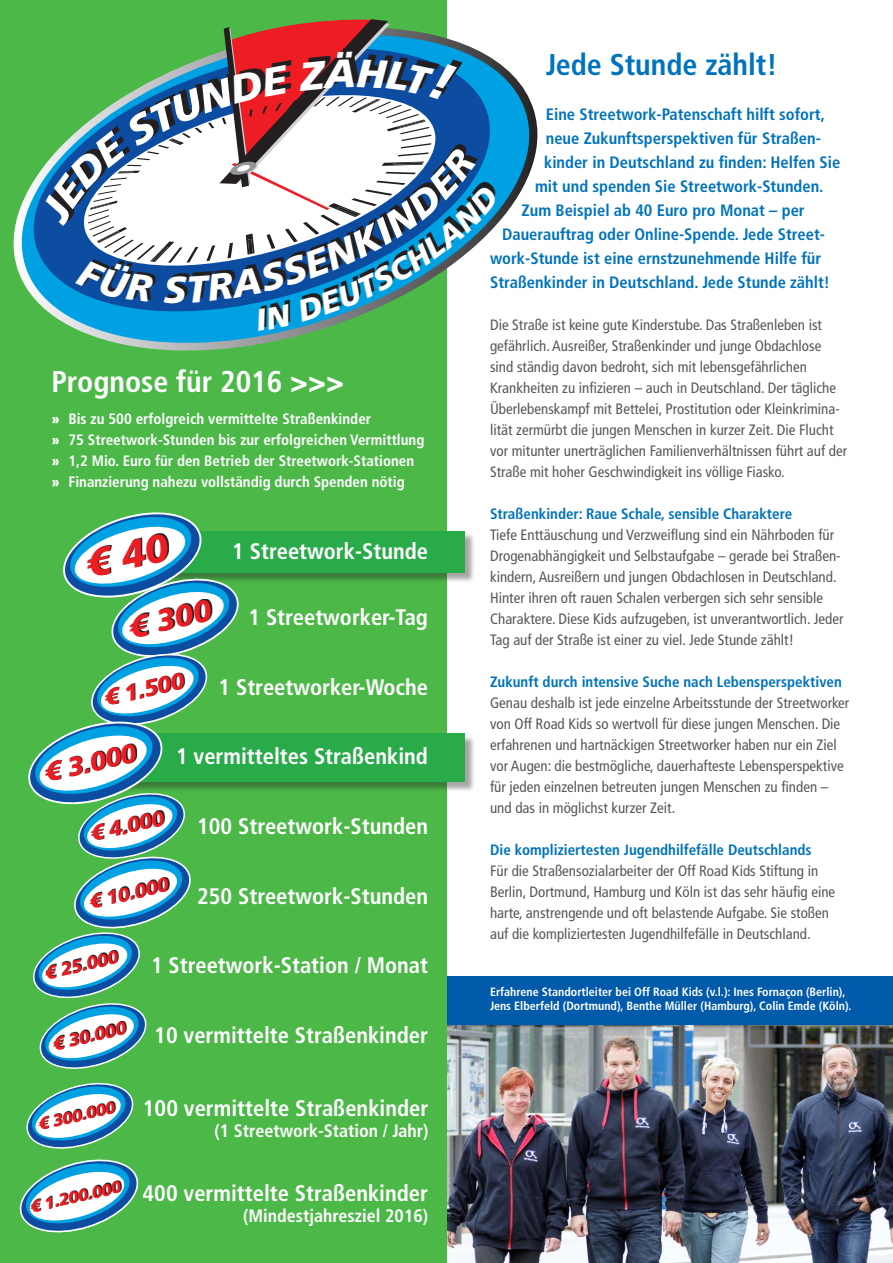
<style>
.page{position:relative;width:893px;height:1263px;background:#fff}
.page>*{position:absolute;margin:0;border:0;box-sizing:border-box;transform-origin:0 0}
.t1{font:italic 900 37.5px "Frutiger";color:#fff}
.t2{font:italic 900 30.3px "Frutiger";color:#ee1d23}
.t3{font:700 condensed 30px "Frutiger LT";color:#fff}
.t4{font:700 condensed 30px "Frutiger LT";color:#0073bc}
.t5{font:italic 900 26.4px "Frutiger";color:#ee1d23}
.t6{font:italic 900 22.8px "Frutiger";color:#ee1d23}
.t7{font:700 condensed 22.5px "Frutiger LT";color:#fff}
.t8{font:italic 900 21px "Frutiger";color:#ee1d23}
.t9{font:italic 900 19.5px "Frutiger";color:#ee1d23}
.t10{font:700 condensed 18px "Frutiger LT";color:#fff}
.t11{font:italic 900 18px "Frutiger";color:#ee1d23}
.t12{font:700 condensed 16.5px "Frutiger LT";color:#0073bc}
.t13{font:italic 900 16.5px "Frutiger";color:#ee1d23}
.t14{font:condensed 15px/21px "Frutiger LT";color:#57585a}
.t15{font:700 condensed 15px/21px "Frutiger LT";color:#fff}
.t16{font:700 condensed 15px "Frutiger LT";color:#0073bc}
.t17{font:700 condensed 12px/14.4px "Frutiger LT";color:#fff}
.s1{font-weight:900}
</style>
<div class="page">
<img style="left:446px;top:1024px;width:447px;height:239px">
<div style="left:446px;top:976px;width:447px;height:48px;background:#015aaa"></div>
<div style="left:0;top:0;width:446px;height:1263px;background:#4cb848"></div>
<div style="left:107px;top:735px;width:368px;height:58px;background:#231f20;opacity:.4"></div>
<div style="left:105px;top:734px;width:360px;height:48px;background:#29ab4a"></div>
<div style="left:153px;top:532px;width:322px;height:52px;background:#231f20;opacity:.4"></div>
<div style="left:152px;top:531px;width:313px;height:42px;background:#29ab4a"></div>
<svg style="left:13px;top:215px;width:434px;height:150px"></svg>
<svg style="left:18px;top:173px;width:21px;height:157px"></svg>
<svg style="left:19px;top:512px;width:224px;height:721px"></svg>
<svg style="left:39px;top:0;width:499px;height:331px"></svg>
<h1 class="t1" style="left:163px;top:267px;width:24px">S</h1>
<h3 class="t3" style="left:51px;top:364px;width:294px">Prognose für 2016 <span class="s1">&gt;&gt;&gt;</span></h3>
<p class="t15" style="left:51px;top:408px;width:375px"><span class="s1">»</span> Bis zu 500 erfolgreich vermittelte Straßenkinder<br><span class="s1">»</span> 75 Streetwork-Stunden bis zur erfolgreichen Vermittlung <span class="s1">»</span> 1,2 Mio. Euro für den Betrieb der Streetwork-Stationen <span class="s1">»</span> Finanzierung nahezu vollständig durch Spenden nötig</p>
<h2 class="t2" style="left:125px;top:611px;width:85px;rotate:-13deg">€ 300</h2>
<h3 class="t7" style="left:232px;top:538px;width:197px">1 Streetwork-Stunde</h3>
<h3 class="t7" style="left:248px;top:604px;width:181px">1 Streetworker-Tag</h3>
<h3 class="t6" style="left:102px;top:685px;width:83px;rotate:-13deg">€ 1.500</h3>
<h3 class="t5" style="left:41px;top:758px;width:95px;rotate:-13deg">€ 3.000</h3>
<h3 class="t7" style="left:219px;top:673px;width:211px">1 Streetworker-Woche</h3>
<h3 class="t7" style="left:176px;top:743px;width:253px">1 vermitteltes Straßenkind</h3>
<h3 class="t8" style="left:88px;top:822px;width:76px;rotate:-13deg">€ 4.000</h3>
<h3 class="t9" style="left:87px;top:891px;width:82px;rotate:-13deg">€ 10.000</h3>
<h3 class="t7" style="left:197px;top:813px;width:232px">100 Streetwork-Stunden</h3>
<h3 class="t7" style="left:197px;top:882px;width:232px">250 Streetwork-Stunden</h3>
<p class="t11" style="left:43px;top:963px;width:76px;rotate:-13deg">€ 25.000</p>
<p class="t11" style="left:51px;top:1034px;width:76px;rotate:-13deg">€ 30.000</p>
<h3 class="t7" style="left:151px;top:952px;width:279px">1 Streetwork-Station / Monat</h3>
<h3 class="t7" style="left:154px;top:1022px;width:275px">10 vermittelte Straßenkinder</h3>
<p class="t13" style="left:36px;top:1115px;width:80px;rotate:-13deg">€ 300.000</p>
<p class="t13" style="left:28px;top:1197px;width:94px;rotate:-13deg">€ 1.200.000</p>
<h3 class="t7" style="left:143px;top:1095px;width:287px">100 vermittelte Straßenkinder</h3>
<p class="t10" style="left:215px;top:1120px;width:215px">(1 Streetwork-Station / Jahr)</p>
<h3 class="t7" style="left:143px;top:1180px;width:287px">400 vermittelte Straßenkinder</h3>
<p class="t10" style="left:243px;top:1205px;width:186px">(Mindestjahresziel 2016)</p>
<h3 class="t4" style="left:546px;top:46px;width:233px">Jede Stunde zählt!</h3>
<p class="t12" style="left:546px;top:104px;width:281px">Eine Streetwork-Patenschaft hilft sofort,</p>
<p class="t12" style="left:546px;top:128px;width:277px">neue Zukunftsperspektiven für Straßen-</p>
<p class="t12" style="left:544px;top:152px;width:298px">kinder in Deutschland zu finden: Helfen Sie</p>
<p class="t12" style="left:535px;top:176px;width:290px">mit und spenden Sie Streetwork-Stunden.</p>
<p class="t12" style="left:522px;top:200px;width:285px">Zum Beispiel ab 40 Euro pro Monat – per</p>
<p class="t12" style="left:502px;top:224px;width:324px">Dauerauftrag oder Online-Spende. Jede Street-</p>
<p class="t12" style="left:490px;top:248px;width:333px">work-Stunde ist eine ernstzunehmende Hilfe für</p>
<p class="t12" style="left:490px;top:272px;width:341px">Straßenkinder in Deutschland. Jede Stunde zählt!</p>
<p class="t14" style="left:490px;top:314px;width:358px">Die Straße ist keine gute Kinderstube. Das Straßenleben ist gefährlich. Ausreißer, Straßenkinder und junge Obdachlose sind ständig davon bedroht, sich mit lebensgefährlichen Krankheiten zu infizieren – auch in Deutschland. Der tägliche Überlebenskampf mit Bettelei, Prostitution oder Kleinkrimina&shy;lität zermürbt die jungen Menschen in kurzer Zeit. Die Flucht vor mitunter unerträglichen Familienverhältnissen führt auf der Straße mit hoher Geschwindigkeit ins völlige Fiasko.</p>
<p class="t16" style="left:490px;top:504px;width:304px">Straßenkinder: Raue Schale, sensible Charaktere</p>
<p class="t14" style="left:490px;top:524px;width:355px">Tiefe Enttäuschung und Verzweiflung sind ein Nährboden für Drogenabhängigkeit und Selbstaufgabe – gerade bei Straßen&shy;kindern, Ausreißern und jungen Obdachlosen in Deutschland.<br>Hinter ihren oft rauen Schalen verbergen sich sehr sensible Charaktere. Diese Kids aufzugeben, ist unverantwortlich. Jeder Tag auf der Straße ist einer zu viel. Jede Stunde zählt!</p>
<p class="t16" style="left:490px;top:672px;width:353px">Zukunft durch intensive Suche nach Lebensperspektiven</p>
<p class="t14" style="left:490px;top:692px;width:361px">Genau deshalb ist jede einzelne Arbeitsstunde der Streetworker von Off Road Kids so wertvoll für diese jungen Menschen. Die erfahrenen und hartnäckigen Streetworker haben nur ein Ziel vor Augen: die bestmögliche, dauerhafteste Lebensperspektive für jeden einzelnen betreuten jungen Menschen zu finden – und das in möglichst kurzer Zeit.</p>
<p class="t16" style="left:490px;top:840px;width:323px">Die kompliziertesten Jugendhilfefälle Deutschlands</p>
<p class="t14" style="left:490px;top:860px;width:347px">Für die Straßensozialarbeiter der Off Road Kids Stiftung in Berlin, Dortmund, Hamburg und Köln ist das sehr häufig eine harte, anstrengende und oft belastende Aufgabe. Sie stoßen auf die kompliziertesten Jugendhilfefälle in Deutschland.</p>
<p class="t17" style="left:490px;top:985px;width:363px">Erfahrene Standortleiter bei Off Road Kids (v.l.): Ines Fornaçon (Berlin),<br>Jens Elberfeld (Dortmund), Benthe Müller (Hamburg), Colin Emde (Köln).</p>
</div>
